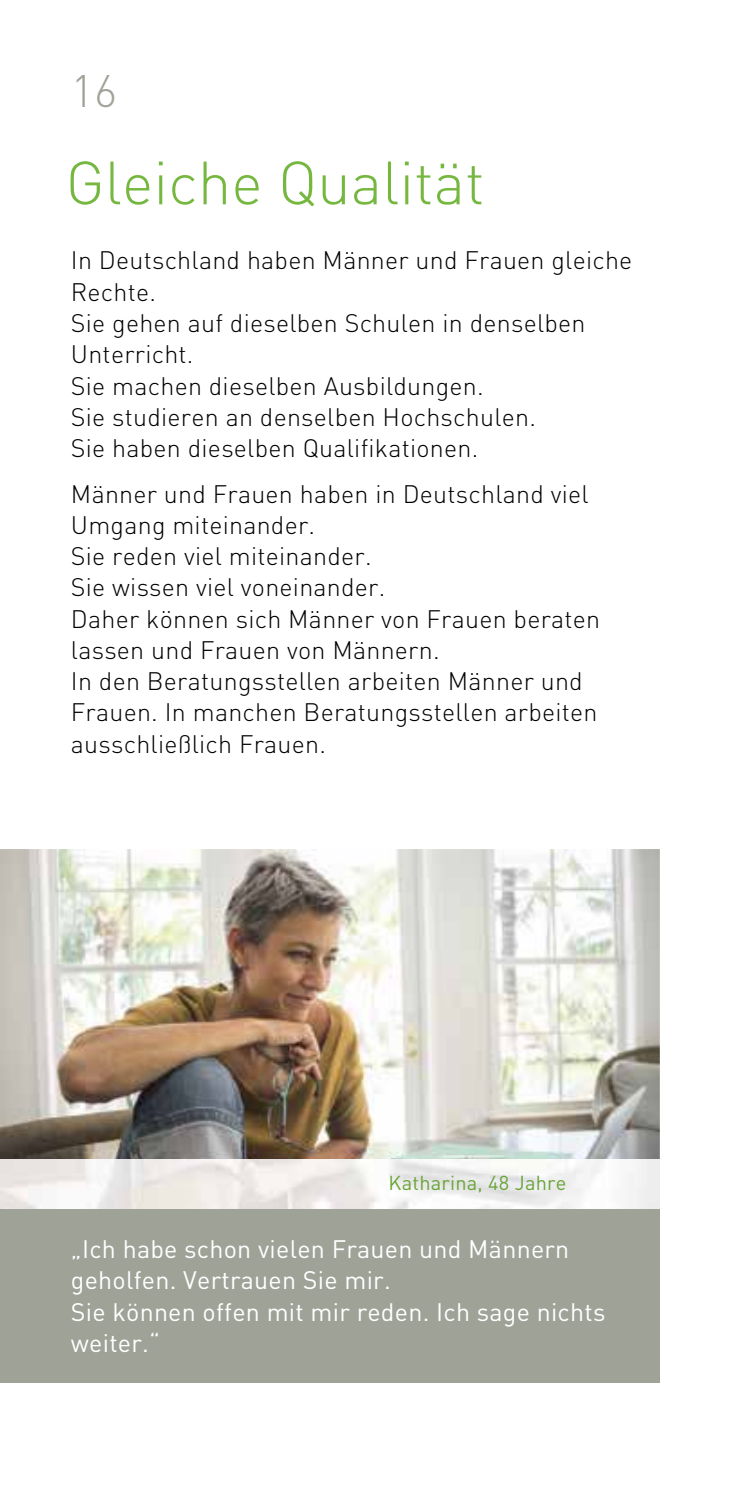
<style>
.page{position:relative;width:745px;height:1489px;background:#fff}
.page>*{position:absolute;margin:0;border:0;box-sizing:border-box;transform-origin:0 0}
.t1{font:300 60px "DIN";color:#75b73f}
.t2{font:300 45px "DIN";color:#9ea297}
.t3{font:300 25px/31.2px "DIN";letter-spacing:.01em;color:#000}
.t4{font:25px/31.2px "DIN";letter-spacing:.01em;color:#fff}
.t5{font:20px "DIN";letter-spacing:.01em;color:#6aa538}
</style>
<div class="page">
<img style="left:0;top:849px;width:659px;height:310px">
<div style="left:0;top:1209px;width:659px;height:173px;background:#9ea297"></div>
<h2 class="t2" style="left:71px;top:63px;width:48px">16</h2>
<h1 class="t1" style="left:66px;top:146px;width:420px">Gleiche Qualität</h1>
<p class="t3" style="left:71px;top:244px;width:562px">In Deutschland haben Männer und Frauen gleiche<br>Rechte.<br>Sie gehen auf dieselben Schulen in denselben<br>Unterricht.<br>Sie machen dieselben Ausbildungen.<br>Sie studieren an denselben Hochschulen.<br>Sie haben dieselben Qualifikationen.</p>
<p class="t3" style="left:71px;top:477px;width:530px">Männer und Frauen haben in Deutschland viel Umgang miteinander.<br>Sie reden viel miteinander.<br>Sie wissen viel voneinander.<br>Daher können sich Männer von Frauen beraten lassen und Frauen von Männern.<br>In den Beratungsstellen arbeiten Männer und Frauen. In manchen Beratungsstellen arbeiten ausschließlich Frauen.</p>
<p class="t5" style="left:388px;top:1170px;width:179px">Katharina, 48 Jahre</p>
<p class="t4" style="left:71px;top:1232px;width:535px">„Ich habe schon vielen Frauen und Männern geholfen. Vertrauen Sie mir.<br>Sie können offen mit mir reden. Ich sage nichts weiter.“</p>
</div>
